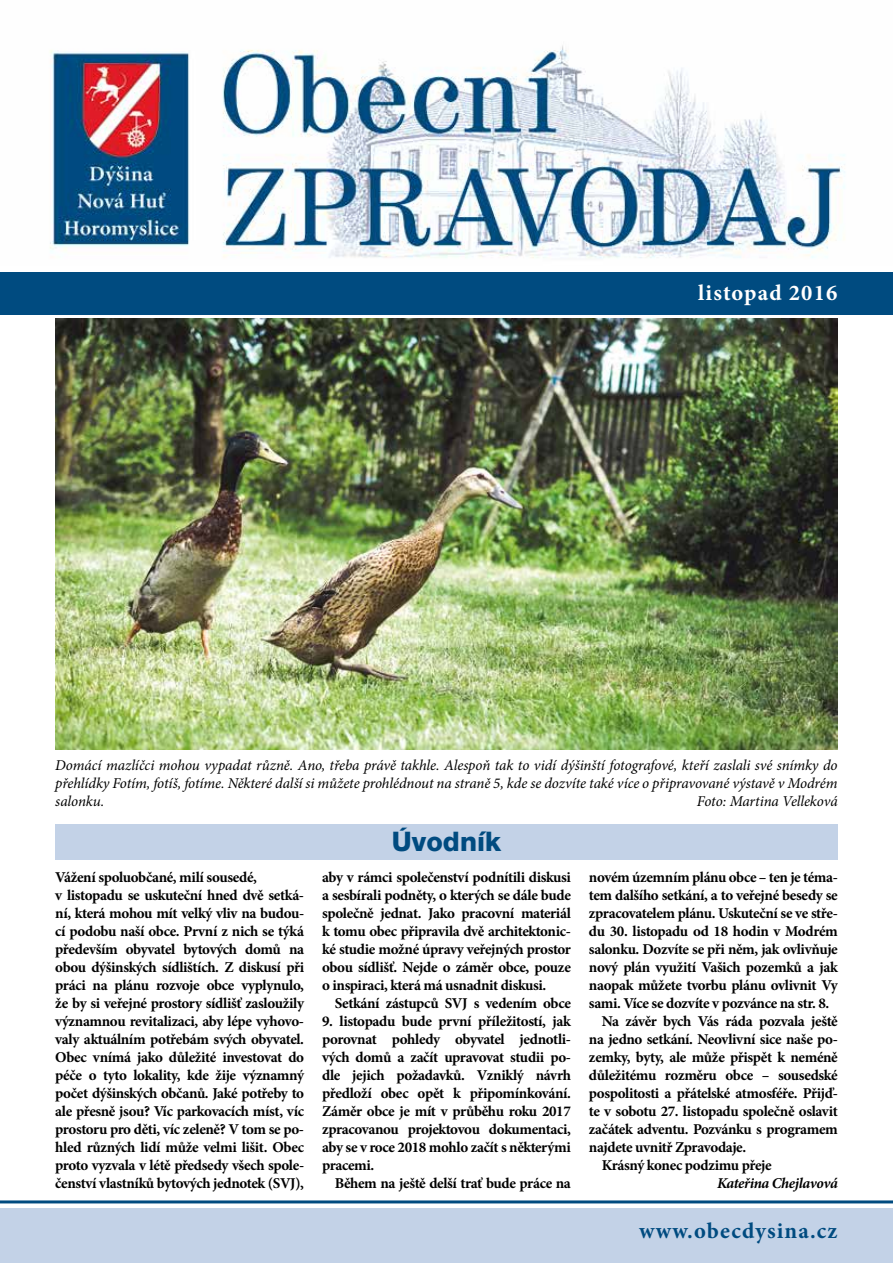
<style>
.page{position:relative;width:893px;height:1263px;background:#fff}
.page>*{position:absolute;margin:0;border:0;box-sizing:border-box;transform-origin:0 0}
.t1{font:800 27px "Helvetica Neue CE";color:#004b80}
.t2{font:700 22.5px "Minion Pro";letter-spacing:.05em;color:#004b80}
.t3{font:700 22.5px "Minion Pro";letter-spacing:.05em;color:#fff}
.t4{font:800 21px "Helvetica Neue CE";color:#004b80}
.t5{font:700 15px/18px "Minion Pro";letter-spacing:-.025em;color:#000;text-align:justify}
.t6{font:italic 15px/18px "Minion Pro";letter-spacing:-.01em;color:#000;text-align:justify}
.t7{font:italic 700 15px "Minion Pro";letter-spacing:-.025em;color:#000}
</style>
<div class="page">
<div style="left:0;top:1208px;width:893px;height:55px;background:#c3d2e7"></div>
<hr style="left:0;top:1200px;width:893px;height:3px;background:#004b80">
<img style="left:50px;top:45px;width:795px;height:214px">
<div style="left:0;top:272px;width:893px;height:43px;background:#004b80"></div>
<div style="left:55px;top:824px;width:783px;height:36px;background:#c3d2e7"></div>
<img style="left:55px;top:319px;width:783px;height:430px">
<h2 class="t3" style="left:698px;top:277px;width:141px">listopad 2016</h2>
<p class="t6" style="left:55px;top:756px;width:784px">Domácí mazlíčci mohou vypadat různě. Ano, třeba právě takhle. Alespoň tak to vidí dýšinští fotografové, kteří zaslali své snímky do přehlídky Fotím, fotíš, fotíme. Některé další si můžete prohlédnout na straně 5, kde se dozvíte také více o připravované výstavě v Modrém salonku.</p>
<p class="t6" style="left:697px;top:792px;width:142px">Foto: Martina Velleková</p>
<h1 class="t1" style="left:392px;top:827px;width:111px">Úvodník</h1>
<p class="t5" style="left:55px;top:868px;width:251px;text-align:left">Vážení spoluobčané, milí sousedé,<br>v listopadu se uskuteční hned dvě setká&shy;ní, která mohou mít velký vliv na budou&shy;cí podobu naší obce. První z nich se týká především obyvatel bytových domů na obou dýšinských sídlištích. Z diskusí při práci na plánu rozvoje obce vyplynulo, že by si veřejné prostory sídlišť zasloužily významnou revitalizaci, aby lépe vyhovo&shy;valy aktuálním potřebám svých obyvatel.<br>Obec vnímá jako důležité investovat do péče o tyto lokality, kde žije významný počet dýšinských občanů. Jaké potřeby to ale přesně jsou? Víc parkovacích míst, víc prostoru pro děti, víc zeleně? V tom se po&shy;hled různých lidí může velmi lišit. Obec proto vyzvala v létě předsedy všech spole&shy;čenství vlastníků bytových jednotek (SVJ),</p>
<p class="t5" style="left:322px;top:868px;width:250px">aby v rámci společenství podnítili diskusi a sesbírali podněty, o kterých se dále bude společně jednat. Jako pracovní materiál k tomu obec připravila dvě architektonic&shy;ké studie možné úpravy veřejných prostor obou sídlišť. Nejde o záměr obce, pouze o inspiraci, která má usnadnit diskusi.</p>
<p class="t5" style="left:335px;top:994px;width:238px">Setkání zástupců SVJ s vedením obce</p>
<p class="t5" style="left:322px;top:1012px;width:250px">9. listopadu bude první příležitostí, jak porovnat pohledy obyvatel jednotli&shy;vých domů a začít upravovat studii po&shy;dle jejich požadavků. Vzniklý návrh předloží obec opět k připomínkování.<br>Záměr obce je mít v průběhu roku 2017 zpracovanou projektovou dokumentaci, aby se v roce 2018 mohlo začít s některými pracemi.</p>
<p class="t5" style="left:335px;top:1174px;width:238px">Během na ještě delší trať bude práce na</p>
<p class="t5" style="left:589px;top:868px;width:250px">novém územním plánu obce – ten je téma-</p>
<p class="t5" style="left:589px;top:886px;width:250px">tem dalšího setkání, a to veřejné besedy se</p>
<p class="t5" style="left:589px;top:904px;width:250px">zpracovatelem plánu. Uskuteční se ve stře-</p>
<p class="t5" style="left:589px;top:922px;width:250px">du 30. listopadu od 18 hodin v Modrém</p>
<p class="t5" style="left:589px;top:940px;width:250px">salonku. Dozvíte se při něm, jak ovlivňuje</p>
<p class="t5" style="left:589px;top:958px;width:250px">nový plán využití Vašich pozemků a jak</p>
<p class="t5" style="left:589px;top:976px;width:251px">naopak můžete tvorbu plánu ovlivnit Vy</p>
<p class="t5" style="left:589px;top:994px;width:242px">sami. Více se dozvíte v pozvánce na str. 8.</p>
<p class="t5" style="left:602px;top:1012px;width:238px">Na závěr bych Vás ráda pozvala ještě</p>
<p class="t5" style="left:589px;top:1030px;width:250px">na jedno setkání. Neovlivní sice naše po-</p>
<p class="t5" style="left:589px;top:1048px;width:250px">zemky, byty, ale může přispět k neméně</p>
<p class="t5" style="left:589px;top:1066px;width:250px">důležitému rozměru obce – sousedské</p>
<p class="t5" style="left:589px;top:1084px;width:250px">pospolitosti a přátelské atmosféře. Přijď-</p>
<p class="t5" style="left:589px;top:1102px;width:250px">te v sobotu 27. listopadu společně oslavit</p>
<p class="t5" style="left:589px;top:1120px;width:250px">začátek adventu. Pozvánku s programem</p>
<p class="t5" style="left:589px;top:1138px;width:159px">najdete uvnitř Zpravodaje.</p>
<p class="t5" style="left:602px;top:1156px;width:172px">Krásný konec podzimu přeje</p>
<p class="t7" style="left:717px;top:1173px;width:122px">Kateřina Chejlavová</p>
<h2 class="t2" style="left:639px;top:1214px;width:200px">www.obecdysina.cz</h2>
<h3 class="t4" style="left:824px;top:1219px;width:15px">1</h3>
</div>
